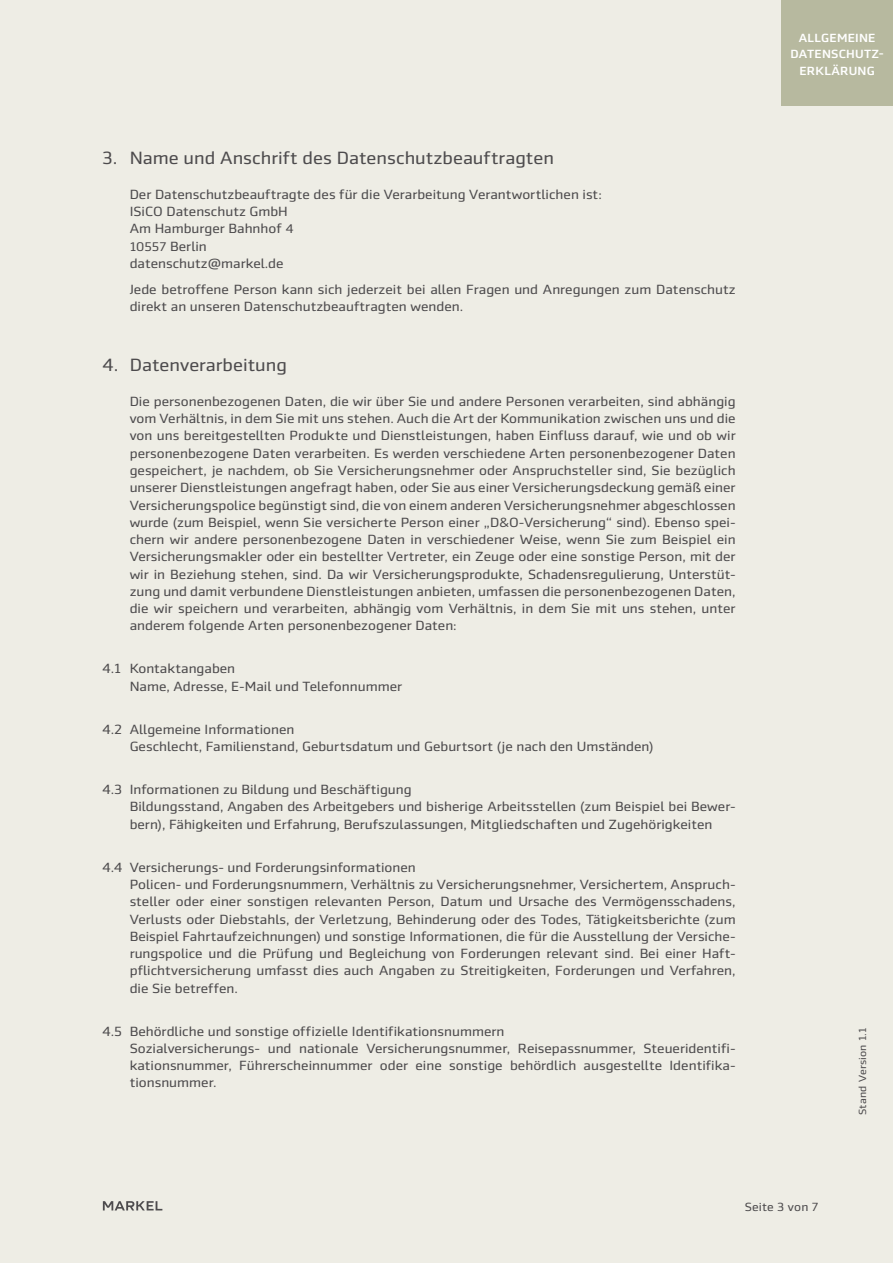
<style>
.page{position:relative;width:893px;height:1263px;background:#eeede5}
.page>*{position:absolute;margin:0;border:0;box-sizing:border-box;transform-origin:0 0}
.t1{font:18px "Markel Sans";color:#4d4b4d}
.t2{font:13.5px/17.2px "Markel Sans";color:#4d4b4d}
.t3{font:500 12px/16.5px "Markel Sans";letter-spacing:.02em;color:#fff;text-align:center}
.t4{font:12px "Markel Sans";letter-spacing:.01em;color:#4d4b4d}
.t5{font:10.5px "Markel Sans";letter-spacing:.02em;color:#4d4b4d}
.s1{font-size:12.75px}
</style>
<div class="page">
<div style="left:781px;top:0;width:112px;height:105px;background:#b7b99f"></div>
<svg style="left:103px;top:1201px;width:59px;height:9px"></svg>
<h1 class="t1" style="left:102px;top:148px;width:453px">3. Name und Anschrift des Datenschutzbeauftragten</h1>
<p class="t2" style="left:130px;top:186px;width:474px">Der Datenschutzbeauftragte des für die Verarbeitung Verantwortlichen ist:<br>ISiCO Datenschutz GmbH<br>Am Hamburger Bahnhof <span class="s1">4<br>10557</span> Berlin<br>datenschutz@markel.de</p>
<p class="t2" style="left:130px;top:281px;width:607px">Jede betroffene Person kann sich jederzeit bei allen Fragen und Anregungen zum Datenschutz direkt an unseren Datenschutzbeauftragten wenden.</p>
<h1 class="t1" style="left:102px;top:355px;width:186px">4. Datenverarbeitung</h1>
<p class="t2" style="left:130px;top:393px;width:607px;text-align:justify">Die personenbezogenen Daten, die wir über Sie und andere Personen verarbeiten, sind abhängig vom Verhältnis, in dem Sie mit uns stehen. Auch die Art der Kommunikation zwischen uns und die von uns bereitgestellten Produkte und Dienstleistungen, haben Einfluss darauf, wie und ob wir personenbezogene Daten verarbeiten. Es werden verschiedene Arten personenbezogener Daten gespeichert, je nachdem, ob Sie Versicherungsnehmer oder Anspruchsteller sind, Sie bezüglich unserer Dienstleistungen angefragt haben, oder Sie aus einer Versicherungsdeckung gemäß einer Versicherungspolice begünstigt sind, die von einem anderen Versicherungsnehmer abgeschlossen wurde (zum Beispiel, wenn Sie versicherte Person einer „D&amp;O-Versicherung“ sind). Ebenso spei&shy;chern wir andere personenbezogene Daten in verschiedener Weise, wenn Sie zum Beispiel ein Versicherungsmakler oder ein bestellter Vertreter, ein Zeuge oder eine sonstige Person, mit der wir in Beziehung stehen, sind. Da wir Versicherungsprodukte, Schadensregulierung, Unterstüt&shy;zung und damit verbundene Dienstleistungen anbieten, umfassen die personenbezogenen Daten, die wir speichern und verarbeiten, abhängig vom Verhältnis, in dem Sie mit uns stehen, unter anderem folgende Arten personenbezogener Daten:</p>
<p class="t2" style="left:130px;top:660px;width:274px;text-indent:-28px">4.1 Kontaktangaben<br>Name, Adresse, E-Mail und Telefonnummer</p>
<p class="t2" style="left:130px;top:721px;width:525px;text-indent:-28px">4.2 Allgemeine Informationen<br>Geschlecht, Familienstand, Geburtsdatum und Geburtsort (je nach den Umständen)</p>
<p class="t2" style="left:130px;top:781px;width:607px;text-indent:-28px">4.3 Informationen zu Bildung und Beschäftigung<br>Bildungsstand, Angaben des Arbeitgebers und bisherige Arbeitsstellen (zum Beispiel bei Bewer&shy;bern), Fähigkeiten und Erfahrung, Berufszulassungen, Mitgliedschaften und Zugehörigkeiten</p>
<p class="t2" style="left:130px;top:859px;width:607px;text-indent:-28px">4.4 Versicherungs- und Forderungsinformationen<br>Policen- und Forderungsnummern, Verhältnis zu Versicherungsnehmer, Versichertem, Anspruch&shy;steller oder einer sonstigen relevanten Person, Datum und Ursache des Vermögensschadens, Verlusts oder Diebstahls, der Verletzung, Behinderung oder des Todes, Tätigkeitsberichte (zum Beispiel Fahrtaufzeichnungen) und sonstige Informationen, die für die Ausstellung der Versiche&shy;rungspolice und die Prüfung und Begleichung von Forderungen relevant sind. Bei einer Haft&shy;pflichtversicherung umfasst dies auch Angaben zu Streitigkeiten, Forderungen und Verfahren, die Sie betreffen.</p>
<p class="t2" style="left:130px;top:1022px;width:607px;text-indent:-28px">4.5 Behördliche und sonstige offizielle Identifikationsnummern<br>Sozialversicherungs- und nationale Versicherungsnummer, Reisepassnummer, Steueridentifi&shy;kationsnummer, Führerscheinnummer oder eine sonstige behördlich ausgestellte Identifika&shy;tionsnummer.</p>
<p class="t3" style="left:790px;top:29px;width:95px">ALLGEMEINE<br>DATENSCHUTZ-<br>ERKLÄRUNG</p>
<p class="t5" style="left:857px;top:1115px;width:89px;rotate:-90deg">Stand Version 1.1</p>
<p class="t4" style="left:745px;top:1200px;width:75px">Seite 3 von 7</p>
</div>
